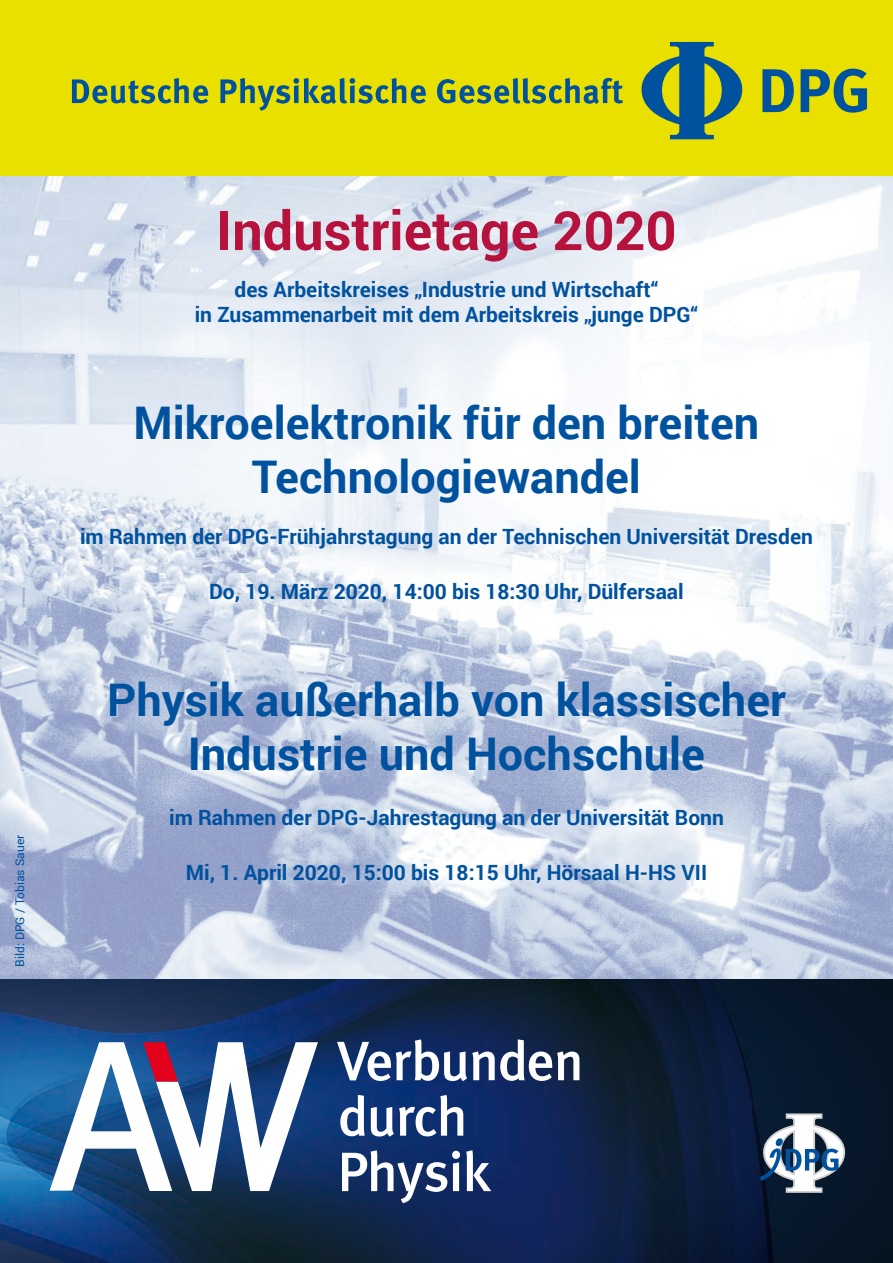
<style>
.page{position:relative;width:893px;height:1263px;background:#fff}
.page>*{position:absolute;margin:0;border:0;box-sizing:border-box;transform-origin:0 0}
.t1{font:700 54px "Roboto";color:#b6123e}
.t2{font:700 45px/54px "Roboto";color:#00519e;text-align:center}
.t3{font:700 21px/25.2px "Roboto";color:#00519e;text-align:center}
.t4{font:12px "Roboto";color:#00519e}
</style>
<div class="page">
<img style="left:0;top:175px;width:893px;height:1088px">
<div style="left:0;top:0;width:893px;height:175px;background:#e9e000"></div>
<svg style="left:760px;top:1113px;width:85px;height:80px"></svg>
<svg style="left:342px;top:1150px;width:149px;height:53px"></svg>
<svg style="left:340px;top:1095px;width:123px;height:41px"></svg>
<svg style="left:337px;top:1039px;width:242px;height:42px"></svg>
<svg style="left:50px;top:1042px;width:268px;height:149px"></svg>
<svg style="left:72px;top:78px;width:551px;height:33px"></svg>
<svg style="left:762px;top:69px;width:105px;height:44px"></svg>
<svg style="left:641px;top:42px;width:101px;height:97px"></svg>
<p class="t4" style="left:12px;top:967px;width:133px;rotate:-90deg">Bild: DPG / Tobias Sauer</p>
<p class="t1" style="left:216px;top:193px;width:462px">Industrietage 2020</p>
<p class="t3" style="left:195px;top:276px;width:505px">des Arbeitskreises „Industrie und Wirtschaft“<br>in Zusammenarbeit mit dem Arbeitskreis „junge DPG“</p>
<p class="t2" style="left:133px;top:394px;width:627px">Mikroelektronik für den breiten<br>Technologiewandel</p>
<p class="t3" style="left:80px;top:523px;width:734px">im Rahmen der DPG-Frühjahrstagung an der Technischen Universität Dresden</p>
<p class="t3" style="left:209px;top:578px;width:476px">Do, 19. März 2020, 14:00 bis 18:30 Uhr, Dülfersaal</p>
<p class="t2" style="left:107px;top:671px;width:680px">Physik außerhalb von klassischer<br>Industrie und Hochschule</p>
<p class="t3" style="left:169px;top:804px;width:556px">im Rahmen der DPG-Jahrestagung an der Universität Bonn</p>
<p class="t3" style="left:186px;top:859px;width:523px">Mi, 1. April 2020, 15:00 bis 18:15 Uhr, Hörsaal H-HS VII</p>
</div>
